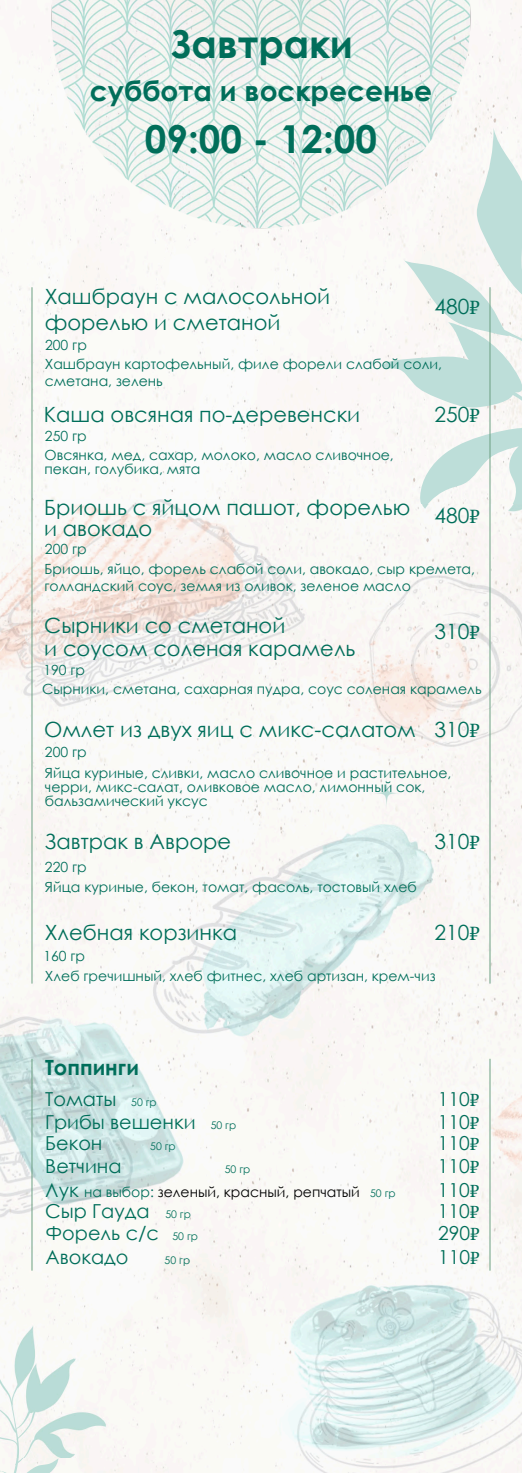
<style>
.page{position:relative;width:522px;height:1473px;background:#fff}
.page>*{position:absolute;margin:0;border:0;box-sizing:border-box;transform-origin:0 0}
.t1{font:700 38.5px "Century Gothic";color:#016e5a}
.t2{font:700 28px "Century Gothic";color:#016e5a}
.t3{font:21px/26.2px "Century Gothic";color:#006e5a}
.t4{font:700 21px "Century Gothic";color:#006e5a}
.t5{font:19.25px "Century Gothic";color:#006e5a}
.t6{font:14px/14px "Century Gothic";color:#006e5a}
.t7{font:14px "Century Gothic";color:#000}
.t8{font:10.5px "Century Gothic";color:#006e5a}
.s1{font-family:"STIX Two Math"}
.s2{font-size:19.25px;color:#006e5a}
.s3{color:#006e5a}
</style>
<div class="page">
<img style="left:0;top:0;width:521px;height:499px">
<svg style="left:0;top:1457px;width:106px;height:15px"></svg>
<svg style="left:382px;top:128px;width:139px;height:376px;fill:#f8f7f3"></svg>
<img style="left:51px;top:0;width:419px;height:228px">
<img style="left:0;top:504px;width:521px;height:953px">
<hr style="left:32px;top:287px;width:1px;height:696px;background:#6ca083">
<hr style="left:489px;top:287px;width:1px;height:696px;background:#6ca083">
<hr style="left:32px;top:1058px;width:1px;height:212px;background:#6ca083">
<hr style="left:489px;top:1058px;width:1px;height:212px;background:#6ca083">
<h1 class="t1" style="left:171px;top:29px;width:183px">Завтраки</h1>
<h2 class="t2" style="left:90px;top:80px;width:343px">суббота и воскресенье</h2>
<h1 class="t1" style="left:145px;top:124px;width:233px">09:00 - 12:00</h1>
<h3 class="t3" style="left:45px;top:285px;width:287px">Хашбраун с малосольной форелью и сметаной</h3>
<p class="t6" style="left:45px;top:339px;width:43px">200 гр</p>
<h3 class="t3" style="left:434px;top:296px;width:47px">480<span class="s1">₽</span></h3>
<p class="t6" style="left:45px;top:356px;width:398px;line-height:17.5px">Хашбраун картофельный, филе форели слабой соли, сметана, зелень</p>
<h3 class="t3" style="left:44px;top:403px;width:318px">Каша овсяная по-деревенски</h3>
<p class="t6" style="left:45px;top:430px;width:43px">250 гр</p>
<p class="t6" style="left:45px;top:449px;width:350px">Овсянка, мед, сахар, молоко, масло сливочное, пекан, голубика, мята</p>
<h3 class="t3" style="left:44px;top:498px;width:367px;line-height:21px">Бриошь с яйцом пашот, форелью и авокадо</h3>
<p class="t6" style="left:45px;top:543px;width:43px">200 гр</p>
<h3 class="t3" style="left:434px;top:403px;width:47px">250<span class="s1">₽</span></h3>
<h3 class="t3" style="left:434px;top:504px;width:47px">480<span class="s1">₽</span></h3>
<p class="t6" style="left:44px;top:561px;width:431px;line-height:17.5px">Бриошь, яйцо, форель слабой соли, авокадо, сыр кремета, голландский соус, земля из оливок, зеленое масло</p>
<h3 class="t3" style="left:44px;top:616px;width:312px;line-height:22.8px">Сырники со сметаной<br>и соусом соленая карамель</h3>
<p class="t6" style="left:43px;top:664px;width:43px">190 гр</p>
<h3 class="t3" style="left:434px;top:620px;width:47px">310<span class="s1">₽</span></h3>
<p class="t6" style="left:42px;top:683px;width:440px">Сырники, сметана, сахарная пудра, соус соленая карамель</p>
<h3 class="t3" style="left:44px;top:717px;width:373px">Омлет из двух яиц с микс-салатом</h3>
<p class="t6" style="left:45px;top:746px;width:43px">200 гр</p>
<h3 class="t3" style="left:434px;top:717px;width:47px">310<span class="s1">₽</span></h3>
<p class="t6" style="left:45px;top:767px;width:407px">Яйца куриные, сливки, масло сливочное и растительное, черри, микс-салат, оливковое масло, лимонный сок, бальзамический уксус</p>
<h3 class="t3" style="left:44px;top:830px;width:188px">Завтрак в Авроре</h3>
<p class="t6" style="left:45px;top:861px;width:43px">220 гр</p>
<p class="t6" style="left:45px;top:881px;width:373px">Яйца куриные, бекон, томат, фасоль, тостовый хлеб</p>
<h3 class="t3" style="left:45px;top:920px;width:194px">Хлебная корзинка</h3>
<p class="t6" style="left:43px;top:950px;width:43px">160 гр</p>
<h3 class="t3" style="left:434px;top:830px;width:47px">310<span class="s1">₽</span></h3>
<h3 class="t3" style="left:434px;top:920px;width:47px">210<span class="s1">₽</span></h3>
<p class="t6" style="left:45px;top:970px;width:392px">Хлеб гречишный, хлеб фитнес, хлеб артизан, крем-чиз</p>
<h3 class="t4" style="left:45px;top:1058px;width:95px">Топпинги</h3>
<h3 class="t5" style="left:45px;top:1091px;width:73px">Томаты</h3>
<p class="t8" style="left:131px;top:1098px;width:27px">50 гр</p>
<h3 class="t5" style="left:45px;top:1114px;width:152px">Грибы вешенки</h3>
<h3 class="t5" style="left:45px;top:1136px;width:59px">Бекон</h3>
<h3 class="t5" style="left:45px;top:1158px;width:78px">Ветчина</h3>
<p class="t8" style="left:150px;top:1142px;width:27px">50 гр</p>
<p class="t8" style="left:210px;top:1121px;width:27px">50 гр</p>
<p class="t8" style="left:224px;top:1165px;width:27px">50 гр</p>
<p class="t7" style="left:45px;top:1186px;width:316px"><span class="s2">Лук</span> <span class="s3">на выбор:</span> зеленый, красный, репчатый</p>
<h3 class="t5" style="left:45px;top:1203px;width:106px">Сыр Гауда</h3>
<p class="t8" style="left:165px;top:1209px;width:27px">50 гр</p>
<h3 class="t5" style="left:45px;top:1225px;width:115px">Форель с/с</h3>
<p class="t8" style="left:172px;top:1232px;width:27px">50 гр</p>
<h3 class="t5" style="left:45px;top:1249px;width:84px">Авокадо</h3>
<p class="t8" style="left:164px;top:1255px;width:27px">50 гр</p>
<p class="t8" style="left:370px;top:1188px;width:27px">50 гр</p>
<h3 class="t5" style="left:437px;top:1091px;width:43px">110<span class="s1">₽</span></h3>
<h3 class="t5" style="left:437px;top:1114px;width:43px">110<span class="s1">₽</span></h3>
<h3 class="t5" style="left:437px;top:1136px;width:43px">110<span class="s1">₽</span></h3>
<h3 class="t5" style="left:437px;top:1158px;width:43px">110<span class="s1">₽</span></h3>
<h3 class="t5" style="left:437px;top:1182px;width:43px">110<span class="s1">₽</span></h3>
<h3 class="t5" style="left:437px;top:1203px;width:43px">110<span class="s1">₽</span></h3>
<h3 class="t5" style="left:437px;top:1225px;width:43px">290<span class="s1">₽</span></h3>
<h3 class="t5" style="left:437px;top:1249px;width:43px">110<span class="s1">₽</span></h3>
</div>
